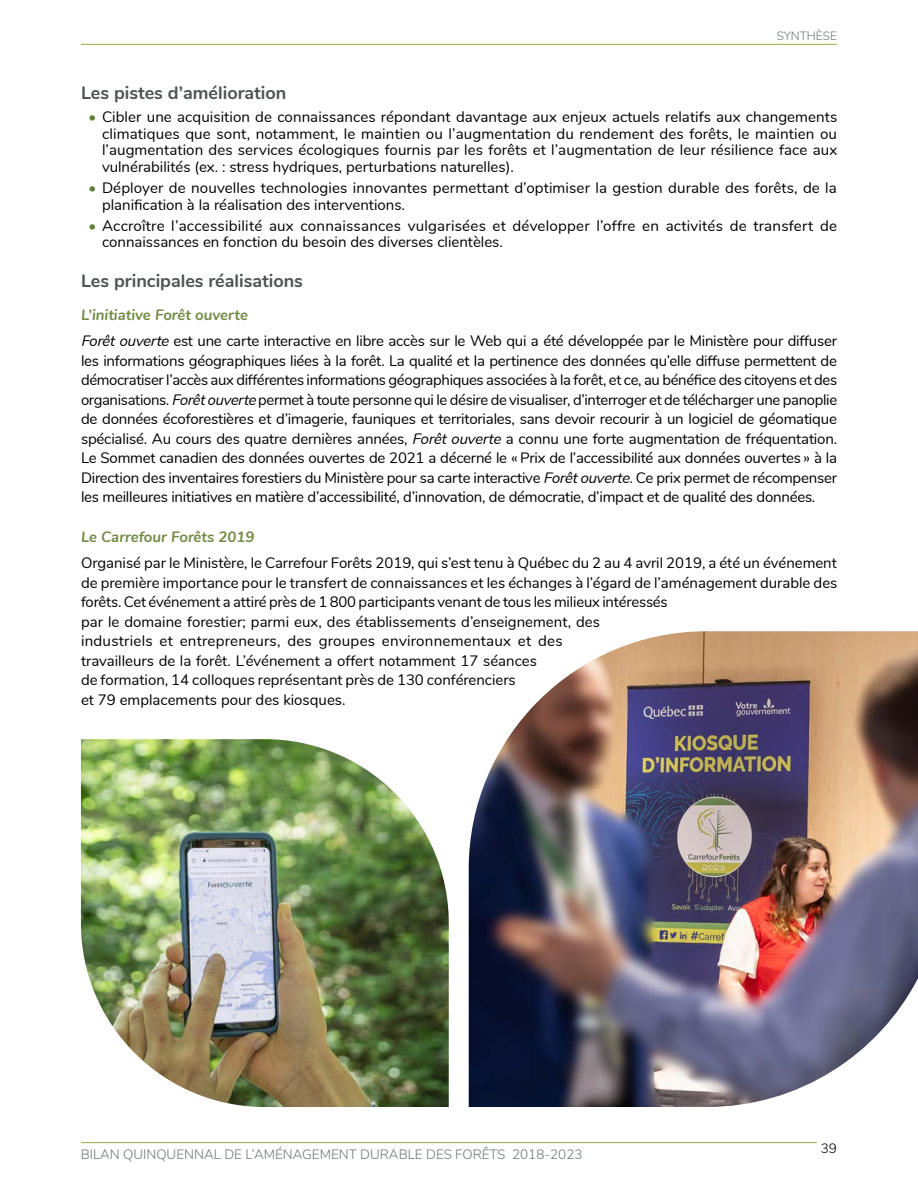
<style>
.page{position:relative;width:918px;height:1188px;background:#fff}
.page>*{position:absolute;margin:0;border:0;box-sizing:border-box;transform-origin:0 0}
.t1{font:700 18px "Nunito";color:#4d5350}
.t2{font:15px/19.5px "Nunito";color:#000}
.t3{font:italic 700 15px "Nunito";color:#748b47}
.t4{font:300 13.5px "Nunito";color:#6d7373}
.t5{font:300 13.5px "Nunito";color:#000}
.t6{font:300 12px "Nunito";letter-spacing:-.005em;color:#6d7373}
.s1{font-weight:700;color:#5f7e35}
.s2{font-style:italic}
</style>
<div class="page">
<hr style="left:81px;top:44px;width:756px;height:1px;background:#94ad43">
<hr style="left:81px;top:1142px;width:736px;height:1px;background:#94ad43">
<img style="left:469px;top:631px;width:449px;height:476px">
<img style="left:81px;top:739px;width:368px;height:368px">
<p class="t6" style="left:777px;top:27px;width:54px">SYNTHÈSE</p>
<h4 class="t1" style="left:81px;top:80px;width:207px">Les pistes d’amélioration</h4>
<p class="t2" style="left:102px;top:108px;width:737px;line-height:16.5px;text-align:justify;text-indent:-14px"><span class="s1">•</span> Cibler une acquisition de connaissances répondant davantage aux enjeux actuels relatifs aux changements climatiques que sont, notamment, le maintien ou l’augmentation du rendement des forêts, le maintien ou l’augmentation des services écologiques fournis par les forêts et l’augmentation de leur résilience face aux vulnérabilités (ex. : stress hydriques, perturbations naturelles).</p>
<p class="t2" style="left:102px;top:179px;width:736px;line-height:16.5px;text-indent:-14px"><span class="s1">•</span> Déployer de nouvelles technologies innovantes permettant d’optimiser la gestion durable des forêts, de la planification à la réalisation des interventions.</p>
<p class="t2" style="left:102px;top:216px;width:737px;line-height:16.5px;text-indent:-14px"><span class="s1">•</span> Accroître l’accessibilité aux connaissances vulgarisées et développer l’offre en activités de transfert de connaissances en fonction du besoin des diverses clientèles.</p>
<h4 class="t1" style="left:81px;top:267px;width:223px">Les principales réalisations</h4>
<h5 class="t3" style="left:81px;top:304px;width:169px">L’initiative Forêt ouverte</h5>
<p class="t2" style="left:81px;top:330px;width:758px;text-align:justify"><span class="s2">Forêt ouverte</span> est une carte interactive en libre accès sur le Web qui a été développée par le Ministère pour diffuser les informations géographiques liées à la forêt. La qualité et la pertinence des données qu’elle diffuse permettent de démocratiser l’accès aux différentes informations géographiques associées à la forêt, et ce, au bénéfice des citoyens et des organisations. <span class="s2">Forêtouverte</span> permet à toute personne qui le désire de visualiser, d’interroger et de télécharger une panoplie de données écoforestières et d’imagerie, fauniques et territoriales, sans devoir recourir à un logiciel de géomatique spécialisé. Au cours des quatre dernières années, <span class="s2">Forêt ouverte</span> a connu une forte augmentation de fréquentation.<br>Le Sommet canadien des données ouvertes de 2021 a décerné le « Prix de l’accessibilité aux données ouvertes » à la Direction des inventaires forestiers du Ministère pour sa carte interactive <span class="s2">Forêtouverte</span>. Ce prix permet de récompenser les meilleures initiatives en matière d’accessibilité, d’innovation, de démocratie, d’impact et de qualité des données.</p>
<h5 class="t3" style="left:81px;top:526px;width:175px">Le Carrefour Forêts 2019</h5>
<p class="t2" style="left:81px;top:552px;width:758px">Organisé par le Ministère, le Carrefour Forêts 2019, qui s’est tenu à Québec du 2 au 4 avril 2019, a été un événement de première importance pour le transfert de connaissances et les échanges à l’égard de l’aménagement durable des forêts. Cet événement a attiré près de 1 800 participants venant de tous les milieux intéressés<br>par le domaine forestier; parmi eux, des établissements d’enseignement, des<br>industriels et entrepreneurs, des groupes environnementaux et des<br>travailleurs de la forêt. L’événement a offert notamment 17 séances<br>de formation, 14 colloques représentant près de 130 conférenciers<br>et 79 emplacements pour des kiosques.</p>
<p class="t4" style="left:81px;top:1144px;width:503px">BILAN QUINQUENNAL DE L’AMÉNAGEMENT DURABLE DES FORÊTS 2018-2023</p>
<p class="t5" style="left:821px;top:1138px;width:18px">39</p>
</div>
